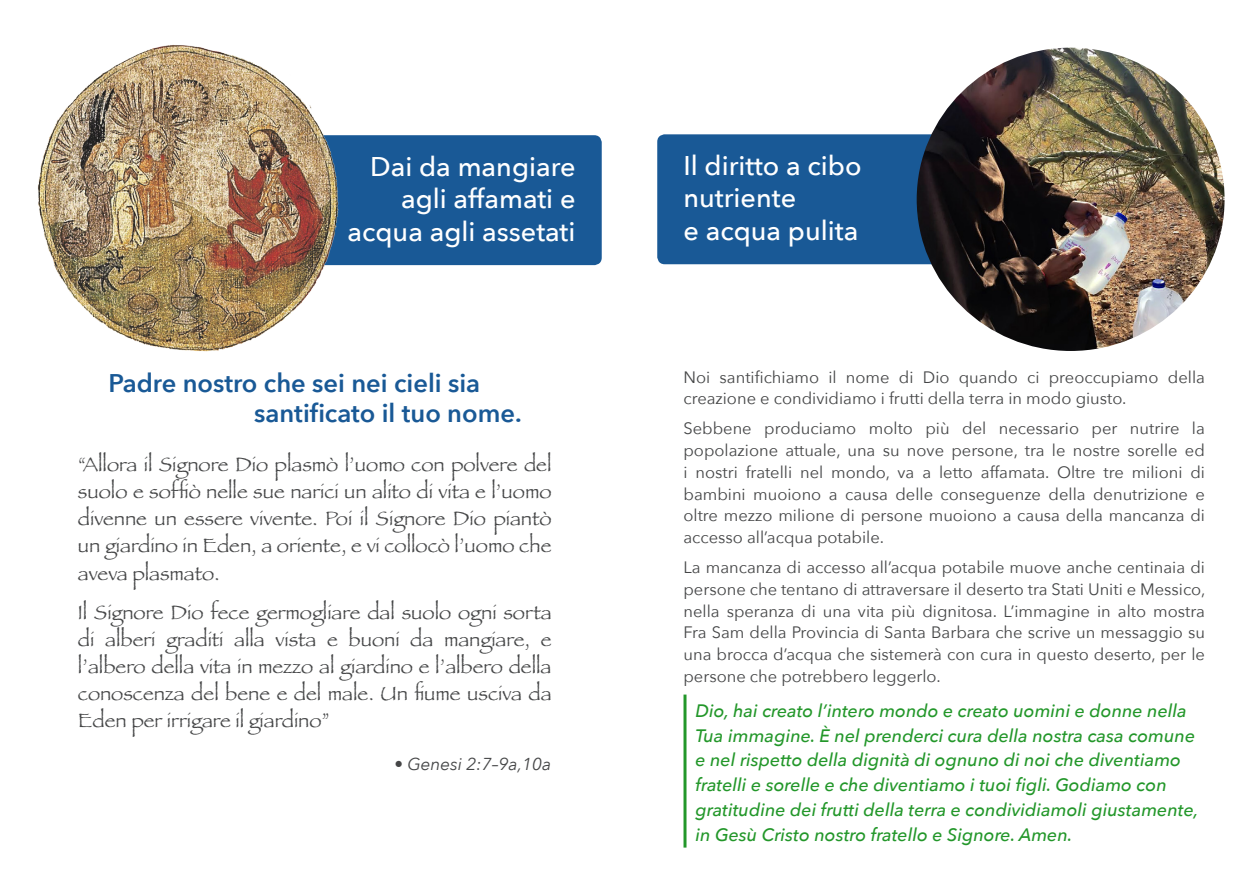
<style>
.page{position:relative;width:1259px;height:893px;background:#fff}
.page>*{position:absolute;margin:0;border:0;box-sizing:border-box;transform-origin:0 0}
.Tasks{font:500 27px/32.4px "Avenir Next";color:#fff}
.t1{font:600 25.5px "Avenir Next";color:#195996}
.t2{font:20.25px/27px "Papyrus";color:#454647;text-align:justify}
.t3{font:italic 500 18px/24.8px "Avenir Next";color:#23972a}
.t4{font:italic 17.25px "Avenir Next";color:#454647}
.t5{font:16.5px/21.8px "Avenir Next";color:#454647;text-align:justify}
</style>
<div class="page">
<div style="left:292px;top:135px;width:310px;height:130px;background:#195996;border-radius:8px"></div>
<img style="left:38px;top:45px;width:307px;height:307px">
<div style="left:657px;top:134px;width:306px;height:130px;background:#195996;border-radius:8px"></div>
<img style="left:916px;top:48px;width:308px;height:303px">
<hr style="left:683px;top:695px;width:3px;height:153px;background:#23972a">
<p class="Tasks" style="left:370px;top:149px;width:207px">Dai da mangiare</p>
<p class="Tasks" style="left:401px;top:182px;width:176px">agli affamati e</p>
<p class="Tasks" style="left:347px;top:214px;width:229px">acqua agli assetati</p>
<p class="t1" style="left:109px;top:361px;width:373px">Padre nostro che sei nei cieli sia</p>
<p class="t1" style="left:254px;top:391px;width:269px">santificato il tuo nome.</p>
<p class="t2" style="left:78px;top:451px;width:475px">“Allora il Signore Dio plasmò l’uomo con polvere del suolo e soffiò nelle sue narici un alito di vita e l’uomo divenne un essere vivente. Poi il Signore Dio piantò un giardino in Eden, a oriente, e vi collocò l’uomo che aveva plasmato.</p>
<p class="t2" style="left:78px;top:598px;width:475px">Il Signore Dio fece germogliare dal suolo ogni sorta di alberi graditi alla vista e buoni da mangiare, e l’albero della vita in mezzo al giardino e l’albero della conoscenza del bene e del male. Un fiume usciva da Eden per irrigare il giardino”</p>
<p class="t4" style="left:394px;top:749px;width:158px">• Genesi 2:7–9a,10a</p>
<p class="Tasks" style="left:683px;top:148px;width:179px">Il diritto a cibo nutriente</p>
<p class="Tasks" style="left:683px;top:213px;width:176px">e acqua pulita</p>
<p class="t5" style="left:683px;top:365px;width:523px">Noi santifichiamo il nome di Dio quando ci preoccupiamo della creazione e condividiamo i frutti della terra in modo giusto.</p>
<p class="t5" style="left:683px;top:417px;width:523px">Sebbene produciamo molto più del necessario per nutrire la popolazione attuale, una su nove persone, tra le nostre sorelle ed i nostri fratelli nel mondo, va a letto affamata. Oltre tre milioni di bambini muoiono a causa delle conseguenze della denutrizione e oltre mezzo milione di persone muoiono a causa della mancanza di accesso all’acqua potabile.</p>
<p class="t5" style="left:683px;top:556px;width:523px">La mancanza di accesso all’acqua potabile muove anche centinaia di persone che tentano di attraversare il deserto tra Stati Uniti e Messico, nella speranza di una vita più dignitosa. L’immagine in alto mostra Fra Sam della Provincia di Santa Barbara che scrive un messaggio su una brocca d’acqua che sistemerà con cura in questo deserto, per le persone che potrebbero leggerlo.</p>
<p class="t3" style="left:695px;top:698px;width:504px">Dio, hai creato l’intero mondo e creato uomini e donne nella Tua immagine. È nel prenderci cura della nostra casa comune e nel rispetto della dignità di ognuno di noi che diventiamo fratelli e sorelle e che diventiamo i tuoi figli. Godiamo con gratitudine dei frutti della terra e condividiamoli giustamente, in Gesù Cristo nostro fratello e Signore. Amen.</p>
</div>
